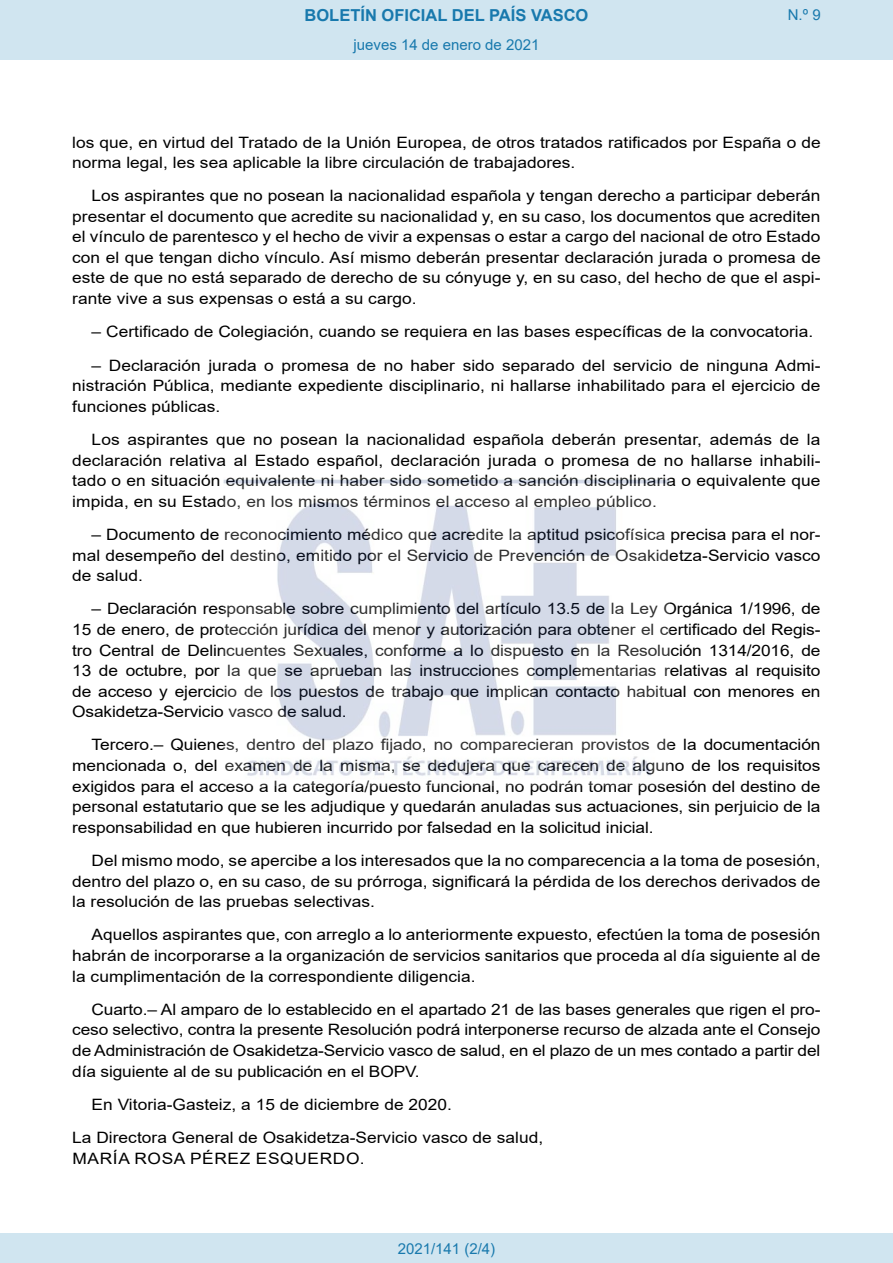
<style>
.page{position:relative;width:893px;height:1263px;background:#fff}
.page>*{position:absolute;margin:0;border:0;box-sizing:border-box;transform-origin:0 0}
.t1{font:700 16.5px "Arial";color:#1879ad}
.BOPVDetalle{font:15.6px/20.5px "Arial";color:#000;text-align:justify;scale:1.11 1}
.BOPVFirmaPuesto{font:15.6px "Arial";color:#000;scale:1.11 1}
.BOPVFirmaLugFec{font:15.6px "Arial";color:#000;scale:1.11 1}
.BOPVFirmaNombre{font:15.6px "Arial";letter-spacing:.035em;color:#000;scale:1.11 1}
.Paginacion_Centro{font:15px "Arial";color:#1879ad}
</style>
<div class="page">
<div style="left:0;top:0;width:893px;height:60px;background:#d0e5f0"></div>
<div style="left:0;top:1233px;width:893px;height:30px;background:#d0e5f0"></div>
<img style="left:223px;top:479px;width:447px;height:297px">
<p class="t1" style="left:305px;top:3px;width:285px">BOLETÍN OFICIAL DEL PAÍS VASCO</p>
<p class="Paginacion_Centro" style="left:353px;top:35px;width:187px">jueves 14 de enero de 2021</p>
<p class="Paginacion_Centro" style="left:788px;top:5px;width:34px">N.º 9</p>
<p class="BOPVDetalle" style="left:72px;top:133px;width:676px;line-height:19.8px">los que, en virtud del Tratado de la Unión Europea, de otros tratados ratificados por España o de norma legal, les sea aplicable la libre circulación de trabajadores.</p>
<p class="BOPVDetalle" style="left:72px;top:185px;width:676px;text-indent:19px">Los aspirantes que no posean la nacionalidad española y tengan derecho a participar deberán presentar el documento que acredite su nacionalidad y, en su caso, los documentos que acrediten el vínculo de parentesco y el hecho de vivir a expensas o estar a cargo del nacional de otro Estado con el que tengan dicho vínculo. Así mismo deberán presentar declaración jurada o promesa de este de que no está separado de derecho de su cónyuge y, en su caso, del hecho de que el aspi&shy;rante vive a sus expensas o está a su cargo.</p>
<p class="BOPVDetalle" style="left:92px;top:321px;width:651px">– Certificado de Colegiación, cuando se requiera en las bases específicas de la convocatoria.</p>
<p class="BOPVDetalle" style="left:72px;top:355px;width:676px;text-indent:19px">– Declaración jurada o promesa de no haber sido separado del servicio de ninguna Admi&shy;nistración Pública, mediante expediente disciplinario, ni hallarse inhabilitado para el ejercicio de funciones públicas.</p>
<p class="BOPVDetalle" style="left:72px;top:429px;width:676px;text-indent:19px">Los aspirantes que no posean la nacionalidad española deberán presentar, además de la declaración relativa al Estado español, declaración jurada o promesa de no hallarse inhabili&shy;tado o en situación equivalente ni haber sido sometido a sanción disciplinaria o equivalente que impida, en su Estado, en los mismos términos el acceso al empleo público.</p>
<p class="BOPVDetalle" style="left:72px;top:524px;width:676px;text-indent:19px">– Documento de reconocimiento médico que acredite la aptitud psicofísica precisa para el nor&shy;mal desempeño del destino, emitido por el Servicio de Prevención de Osakidetza-Servicio vasco de salud.</p>
<p class="BOPVDetalle" style="left:72px;top:598px;width:676px;text-indent:19px">– Declaración responsable sobre cumplimiento del artículo 13.5 de la Ley Orgánica 1/1996, de 15 de enero, de protección jurídica del menor y autorización para obtener el certificado del Regis&shy;tro Central de Delincuentes Sexuales, conforme a lo dispuesto en la Resolución 1314/2016, de 13 de octubre, por la que se aprueban las instrucciones complementarias relativas al requisito de acceso y ejercicio de los puestos de trabajo que implican contacto habitual con menores en Osakidetza-Servicio vasco de salud.</p>
<p class="BOPVDetalle" style="left:72px;top:735px;width:676px;text-indent:19px">Tercero.– Quienes, dentro del plazo fijado, no comparecieran provistos de la documentación mencionada o, del examen de la misma, se dedujera que carecen de alguno de los requisitos exigidos para el acceso a la categoría/puesto funcional, no podrán tomar posesión del destino de personal estatutario que se les adjudique y quedarán anuladas sus actuaciones, sin perjuicio de la responsabilidad en que hubieren incurrido por falsedad en la solicitud inicial.</p>
<p class="BOPVDetalle" style="left:72px;top:850px;width:676px;text-indent:19px">Del mismo modo, se apercibe a los interesados que la no comparecencia a la toma de posesión, dentro del plazo o, en su caso, de su prórroga, significará la pérdida de los derechos derivados de la resolución de las pruebas selectivas.</p>
<p class="BOPVDetalle" style="left:72px;top:924px;width:676px;text-indent:19px">Aquellos aspirantes que, con arreglo a lo anteriormente expuesto, efectúen la toma de posesión habrán de incorporarse a la organización de servicios sanitarios que proceda al día siguiente al de la cumplimentación de la correspondiente diligencia.</p>
<p class="BOPVDetalle" style="left:72px;top:999px;width:676px;text-indent:19px">Cuarto.– Al amparo de lo establecido en el apartado 21 de las bases generales que rigen el pro&shy;ceso selectivo, contra la presente Resolución podrá interponerse recurso de alzada ante el Consejo de Administración de Osakidetza-Servicio vasco de salud, en el plazo de un mes contado a partir del día siguiente al de su publicación en el BOPV.</p>
<p class="BOPVFirmaLugFec" style="left:92px;top:1093px;width:326px">En Vitoria-Gasteiz, a 15 de diciembre de 2020.</p>
<p class="BOPVFirmaPuesto" style="left:72px;top:1127px;width:426px">La Directora General de Osakidetza-Servicio vasco de salud,</p>
<p class="BOPVFirmaNombre" style="left:73px;top:1147px;width:265px">MARÍA ROSA PÉREZ ESQUERDO.</p>
<p class="Paginacion_Centro" style="left:398px;top:1238px;width:99px">2021/141 (2/4)</p>
</div>
